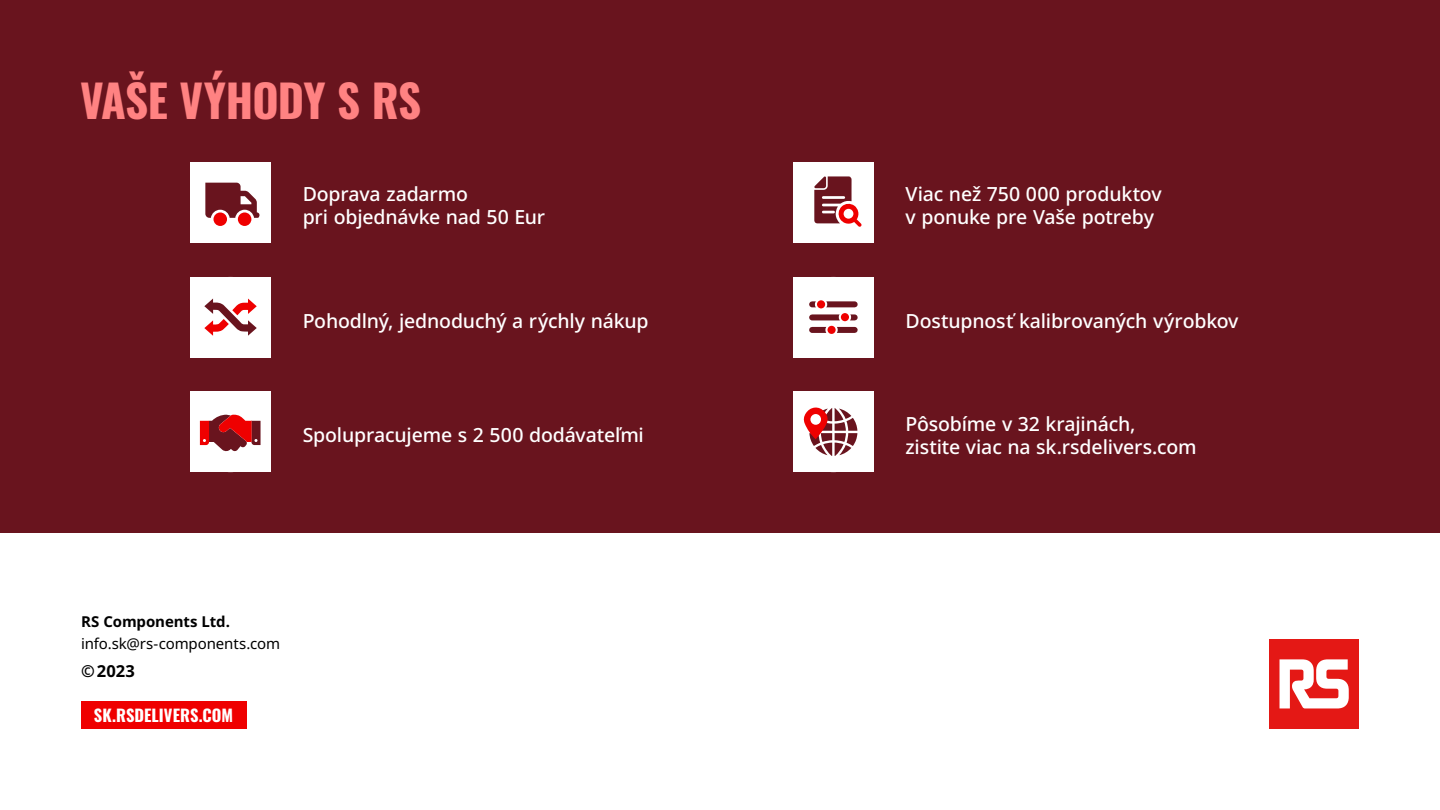
<style>
.page{position:relative;width:1440px;height:810px;background:#fff}
.page>*{position:absolute;margin:0;border:0;box-sizing:border-box;transform-origin:0 0}
.t1{font:700 45px "Oswald";letter-spacing:-.015em;color:#ff8282}
.t2{font:500 19.5px/22.9px "Noto Sans";letter-spacing:-.01em;color:#fff}
.t3{font:700 16.5px "Oswald";color:#fff}
.t4{font:700 16.5px "Noto Sans";color:#000}
.t5{font:15px "Noto Sans";letter-spacing:-.005em;color:#000}
.t6{font:700 15px "Noto Sans";letter-spacing:-.005em;color:#000}
</style>
<div class="page">
<div style="left:0;top:0;width:1440px;height:532px;background:#69141e"></div>
<div style="left:81px;top:702px;width:165px;height:27px;background:#ef0000"></div>
<div style="left:190px;top:392px;width:81px;height:80px;background:#fff"></div>
<div style="left:190px;top:277px;width:81px;height:81px;background:#fff"></div>
<div style="left:190px;top:162px;width:81px;height:81px;background:#fff"></div>
<svg style="left:205px;top:183px;width:55px;height:43px"></svg>
<svg style="left:200px;top:415px;width:61px;height:37px"></svg>
<svg style="left:204px;top:299px;width:53px;height:37px"></svg>
<div style="left:793px;top:392px;width:81px;height:80px;background:#fff"></div>
<div style="left:793px;top:277px;width:81px;height:81px;background:#fff"></div>
<div style="left:793px;top:162px;width:81px;height:81px;background:#fff"></div>
<svg style="left:803px;top:407px;width:54px;height:49px"></svg>
<div style="left:810px;top:414px;width:11px;height:11px;background:#fff;border-radius:50%"></div>
<svg style="left:814px;top:176px;width:48px;height:51px"></svg>
<div style="left:812px;top:301px;width:43px;height:6px;background:#69141e"></div>
<div style="left:812px;top:314px;width:43px;height:6px;background:#69141e"></div>
<div style="left:812px;top:327px;width:43px;height:6px;background:#69141e"></div>
<svg style="left:815px;top:298px;width:12px;height:13px"></svg>
<div style="left:817px;top:300px;width:8px;height:8px;background:#ef0000;border-radius:50%"></div>
<svg style="left:839px;top:311px;width:12px;height:12px"></svg>
<div style="left:841px;top:313px;width:8px;height:8px;background:#ef0000;border-radius:50%"></div>
<svg style="left:825px;top:324px;width:13px;height:12px"></svg>
<div style="left:828px;top:326px;width:8px;height:8px;background:#ef0000;border-radius:50%"></div>
<div style="left:1269px;top:639px;width:90px;height:90px;background:#e41815"></div>
<svg style="left:1280px;top:659px;width:69px;height:50px"></svg>
<h1 class="t1" style="left:80px;top:77px;width:343px">VAŠE VÝHODY S RS</h1>
<p class="t2" style="left:303px;top:183px;width:244px">Doprava zadarmo<br>pri objednávke nad 50 Eur</p>
<p class="t2" style="left:303px;top:310px;width:348px">Pohodlný, jednoduchý a rýchly nákup</p>
<p class="t2" style="left:303px;top:424px;width:343px">Spolupracujeme s 2 500 dodávateľmi</p>
<p class="t6" style="left:81px;top:611px;width:150px">RS Components Ltd.</p>
<p class="t5" style="left:81px;top:633px;width:201px">info.sk@rs-components.com</p>
<p class="t4" style="left:81px;top:659px;width:56px">©2023</p>
<p class="t3" style="left:94px;top:707px;width:141px">SK.RSDELIVERS.COM</p>
<p class="t2" style="left:906px;top:183px;width:258px">Viac než 750 000 produktov v ponuke pre Vaše potreby</p>
<p class="t2" style="left:906px;top:310px;width:335px">Dostupnosť kalibrovaných výrobkov</p>
<p class="t2" style="left:906px;top:413px;width:293px">Pôsobíme v 32 krajinách,<br>zistite viac na sk.rsdelivers.com</p>
</div>
